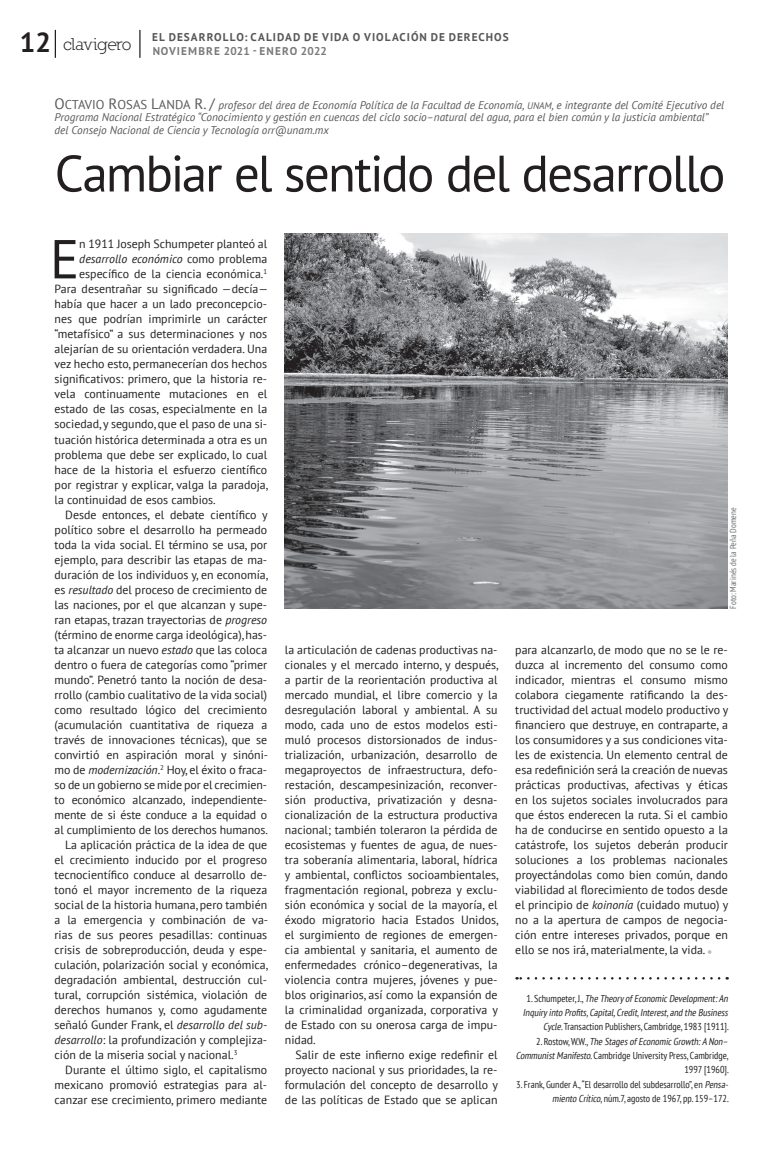
<style>
.page{position:relative;width:779px;height:1166px;background:#fff}
.page>*{position:absolute;margin:0;border:0;box-sizing:border-box;transform-origin:0 0}
.t1{font:54.75px "PT Sans";color:#231f20}
.t2{font:51.12px "PT Sans";letter-spacing:-.035em;color:#231f20}
.t3{font:27.38px "PT Sans Bold SC850";color:#231f20}
.t4{font:11.88px/15px "PT Sans";color:#231f20;text-align:justify}
.t5{font:italic 11.88px "PT Sans";color:#231f20}
.t6{font:italic 11.25px/12.5px "PT Sans";color:#57585a}
.t7{font:700 11.25px/13.2px "PT Sans";letter-spacing:.09em;color:#565759}
.t8{font:condensed 10px/13.8px "PT Sans";color:#231f20;text-align:right}
.t9{font:italic condensed 10px/13.8px "PT Sans";color:#231f20;text-align:right}
.t10{font:condensed 8.75px "PT Sans";color:#6c6d70}
.s1{color:#57585a}
.s2{font-family:"PT Sans Regular SC850";font-style:normal;font-size:15px}
.s3{font-family:"PT Sans Regular SC850";font-style:normal;font-size:12.75px}
.s4{font-family:"PT Sans Italic SC850";font-style:normal;font-size:9.62px}
.s5{font-style:normal}
.s6{font-style:italic}
</style>
<div class="page">
<svg style="left:55px;top:30px;width:1px;height:28px"></svg>
<hr style="left:139px;top:30px;width:2px;height:28px;background:#231f20">
<svg style="left:516px;top:977px;width:203px;height:2px"></svg>
<img style="left:285px;top:233px;width:443px;height:375px">
<h3 class="t3" style="left:20px;top:24px;width:33px">12</h3>
<p class="t7" style="left:63px;top:31px;width:447px;text-indent:89px">EL DESARROLLO: CALIDAD DE VIDA O VIOLACIÓN DE DERECHOS <sup>clavigero</sup> <span class="s1">NOVIEMBRE 2021 - ENERO 2022</span></p>
<p class="t6" style="left:55px;top:98px;width:671px"><span class="s2">O</span><span class="s3">CTAVIO</span> <span class="s2">R</span><span class="s3">OSAS</span> <span class="s2">L</span><span class="s3">ANDA</span> <span class="s2">R. /</span> profesor del área de Economía Política de la Facultad de Economía, <span class="s4">UNAM</span>, e integrante del Comité Ejecutivo del<br>Programa Nacional Estratégico “Conocimiento y gestión en cuencas del ciclo socio–natural del agua, para el bien común y la justicia ambiental” del Consejo Nacional de Ciencia y Tecnología orr@unam.mx</p>
<h2 class="t2" style="left:55px;top:141px;width:672px">Cambiar el sentido del desarrollo</h2>
<h1 class="t1" style="left:50px;top:224px;width:31px">E</h1>
<p class="t4" style="left:79px;top:236px;width:189px">n 1911 Joseph Schumpeter planteó al</p>
<p class="t5" style="left:79px;top:251px;width:189px">desarrollo económico <span class="s5">como problema</span></p>
<p class="t4" style="left:79px;top:266px;width:189px">específico de la ciencia económica.<sup>1</sup></p>
<p class="t4" style="left:55px;top:281px;width:215px">Para desentrañar su significado —decía—</p>
<p class="t4" style="left:55px;top:296px;width:214px">había que hacer a un lado preconcepcio-</p>
<p class="t4" style="left:55px;top:311px;width:214px">nes que podrían imprimirle un carácter</p>
<p class="t4" style="left:55px;top:326px;width:214px">“metafísico” a sus determinaciones y nos</p>
<p class="t4" style="left:55px;top:341px;width:214px">alejarían de su orientación verdadera. Una</p>
<p class="t4" style="left:55px;top:356px;width:214px">vez hecho esto, permanecerían dos hechos</p>
<p class="t4" style="left:55px;top:371px;width:214px">significativos: primero, que la historia re-</p>
<p class="t4" style="left:55px;top:386px;width:214px">vela continuamente mutaciones en el</p>
<p class="t4" style="left:55px;top:401px;width:214px">estado de las cosas, especialmente en la</p>
<p class="t4" style="left:55px;top:416px;width:214px">sociedad, y segundo, que el paso de una si-</p>
<p class="t4" style="left:55px;top:431px;width:214px">tuación histórica determinada a otra es un</p>
<p class="t4" style="left:55px;top:446px;width:214px">problema que debe ser explicado, lo cual</p>
<p class="t4" style="left:55px;top:461px;width:214px">hace de la historia el esfuerzo científico</p>
<p class="t4" style="left:55px;top:476px;width:215px">por registrar y explicar, valga la paradoja,</p>
<p class="t4" style="left:55px;top:491px;width:163px">la continuidad de esos cambios.</p>
<p class="t4" style="left:65px;top:506px;width:204px">Desde entonces, el debate científico y</p>
<p class="t4" style="left:55px;top:521px;width:214px">político sobre el desarrollo ha permeado</p>
<p class="t4" style="left:55px;top:536px;width:214px">toda la vida social. El término se usa, por</p>
<p class="t4" style="left:55px;top:551px;width:214px">ejemplo, para describir las etapas de ma-</p>
<p class="t4" style="left:55px;top:566px;width:215px">duración de los individuos y, en economía,</p>
<p class="t4" style="left:55px;top:581px;width:214px">es <span class="s6">resultado</span> del proceso de crecimiento de</p>
<p class="t4" style="left:55px;top:596px;width:214px">las naciones, por el que alcanzan y supe-</p>
<p class="t4" style="left:55px;top:611px;width:214px">ran etapas, trazan trayectorias de <span class="s6">progreso</span></p>
<p class="t4" style="left:55px;top:626px;width:214px">(término de enorme carga ideológica), has-</p>
<p class="t4" style="left:55px;top:641px;width:214px">ta alcanzar un nuevo <span class="s6">estado</span> que las coloca</p>
<p class="t4" style="left:55px;top:656px;width:214px">dentro o fuera de categorías como “primer</p>
<p class="t4" style="left:55px;top:671px;width:214px">mundo”. Penetró tanto la noción de desa-</p>
<p class="t4" style="left:55px;top:686px;width:214px">rrollo (cambio cualitativo de la vida social)</p>
<p class="t4" style="left:55px;top:701px;width:214px">como resultado lógico del crecimiento</p>
<p class="t4" style="left:55px;top:716px;width:214px">(acumulación cuantitativa de riqueza a</p>
<p class="t4" style="left:55px;top:731px;width:214px">través de innovaciones técnicas), que se</p>
<p class="t4" style="left:55px;top:746px;width:215px">convirtió en aspiración moral y sinóni-</p>
<p class="t4" style="left:55px;top:761px;width:214px">mo de <span class="s6">modernización</span>.<sup>2</sup> Hoy, el éxito o fraca-</p>
<p class="t4" style="left:55px;top:776px;width:214px">so de un gobierno se mide por el crecimien-</p>
<p class="t4" style="left:55px;top:791px;width:214px">to económico alcanzado, independiente-</p>
<p class="t4" style="left:55px;top:806px;width:214px">mente de si éste conduce a la equidad o</p>
<p class="t4" style="left:55px;top:821px;width:215px">al cumplimiento de los derechos humanos.</p>
<p class="t4" style="left:65px;top:836px;width:203px">La aplicación práctica de la idea de que</p>
<p class="t4" style="left:55px;top:851px;width:214px">el crecimiento inducido por el progreso</p>
<p class="t4" style="left:55px;top:866px;width:214px">tecnocientífico conduce al desarrollo de-</p>
<p class="t4" style="left:55px;top:881px;width:214px">tonó el mayor incremento de la riqueza</p>
<p class="t4" style="left:55px;top:896px;width:214px">social de la historia humana, pero también</p>
<p class="t4" style="left:55px;top:911px;width:215px">a la emergencia y combinación de va-</p>
<p class="t4" style="left:55px;top:926px;width:214px">rias de sus peores pesadillas: continuas</p>
<p class="t4" style="left:55px;top:941px;width:214px">crisis de sobreproducción, deuda y espe-</p>
<p class="t4" style="left:55px;top:956px;width:215px">culación, polarización social y económica,</p>
<p class="t4" style="left:55px;top:971px;width:214px">degradación ambiental, destrucción cul-</p>
<p class="t4" style="left:55px;top:986px;width:214px">tural, corrupción sistémica, violación de</p>
<p class="t4" style="left:55px;top:1001px;width:214px">derechos humanos y, como agudamente</p>
<p class="t4" style="left:55px;top:1016px;width:214px">señaló Gunder Frank, el <span class="s6">desarrollo del sub-</span></p>
<p class="t4" style="left:55px;top:1031px;width:214px"><span class="s6">desarrollo</span>: la profundización y complejiza-</p>
<p class="t4" style="left:55px;top:1046px;width:184px">ción de la miseria social y nacional.<sup>3</sup></p>
<p class="t4" style="left:65px;top:1061px;width:203px">Durante el último siglo, el capitalismo</p>
<p class="t4" style="left:55px;top:1076px;width:214px">mexicano promovió estrategias para al-</p>
<p class="t4" style="left:55px;top:1091px;width:214px">canzar ese crecimiento, primero mediante</p>
<p class="t4" style="left:285px;top:641px;width:215px">la articulación de cadenas productivas na&shy;cionales y el mercado interno, y después, a partir de la reorientación productiva al mercado mundial, el libre comercio y la desregulación laboral y ambiental. A su modo, cada uno de estos modelos esti&shy;muló procesos distorsionados de indus&shy;trialización, urbanización, desarrollo de megaproyectos de infraestructura, defo&shy;restación, descampesinización, reconver&shy;sión productiva, privatización y desna&shy;cionalización de la estructura productiva nacional; también toleraron la pérdida de ecosistemas y fuentes de agua, de nues&shy;tra soberanía alimentaria, laboral, hídrica y ambiental, conflictos socioambientales, fragmentación regional, pobreza y exclu&shy;sión económica y social de la mayoría, el éxodo migratorio hacia Estados Unidos, el surgimiento de regiones de emergen&shy;cia ambiental y sanitaria, el aumento de enfermedades crónico–degenerativas, la violencia contra mujeres, jóvenes y pue&shy;blos originarios, así como la expansión de la criminalidad organizada, corporativa y de Estado con su onerosa carga de impu&shy;nidad.</p>
<p class="t4" style="left:285px;top:1046px;width:215px;text-indent:11px">Salir de este infierno exige redefinir el proyecto nacional y sus prioridades, la re&shy;formulación del concepto de desarrollo y de las políticas de Estado que se aplican</p>
<p class="t10" style="left:727px;top:608px;width:102px;rotate:-90deg">Foto: Marinés de la Peña Domene</p>
<p class="t4" style="left:515px;top:641px;width:215px">para alcanzarlo, de modo que no se le re&shy;duzca al incremento del consumo como indicador, mientras el consumo mismo colabora ciegamente ratificando la des&shy;tructividad del actual modelo productivo y financiero que destruye, en contraparte, a los consumidores y a sus condiciones vita&shy;les de existencia. Un elemento central de esa redefinición será la creación de nuevas prácticas productivas, afectivas y éticas en los sujetos sociales involucrados para que éstos enderecen la ruta. Si el cambio ha de conducirse en sentido opuesto a la catástrofe, los sujetos deberán producir soluciones a los problemas nacionales proyectándolas como bien común, dando viabilidad al florecimiento de todos desde el principio de <span class="s6">koinonía</span> (cuidado mutuo) y no a la apertura de campos de negocia&shy;ción entre intereses privados, porque en ello se nos irá, materialmente, la vida.</p>
<p class="t9" style="left:523px;top:991px;width:209px"><span class="s5">1 . S c h u m p e t e r, J . ,</span> The TheoryofEconomicDevelopment:An<br>Inquiryinto Profits,Capital,Credit,Interest,and the Business<br>Cycle<span class="s5">. Transaction Publishers, Cambridge, 1983 [1911].</span></p>
<p class="t8" style="left:516px;top:1034px;width:216px">2 . R o s t o w, W.W. , <span class="s6">The StagesofEconomicGrowth:ANon–<br>CommunistManifesto</span>. Cambridge University Press, Cambridge,<br>1997 [1960].</p>
<p class="t8" style="left:516px;top:1077px;width:215px">3. Frank, Gunder A., “El desarrollo del subdesarrollo”, en <span class="s6">Pensa&shy;miento Crítico</span>, núm.7, agosto de 1967, pp. 159–172.</p>
</div>
